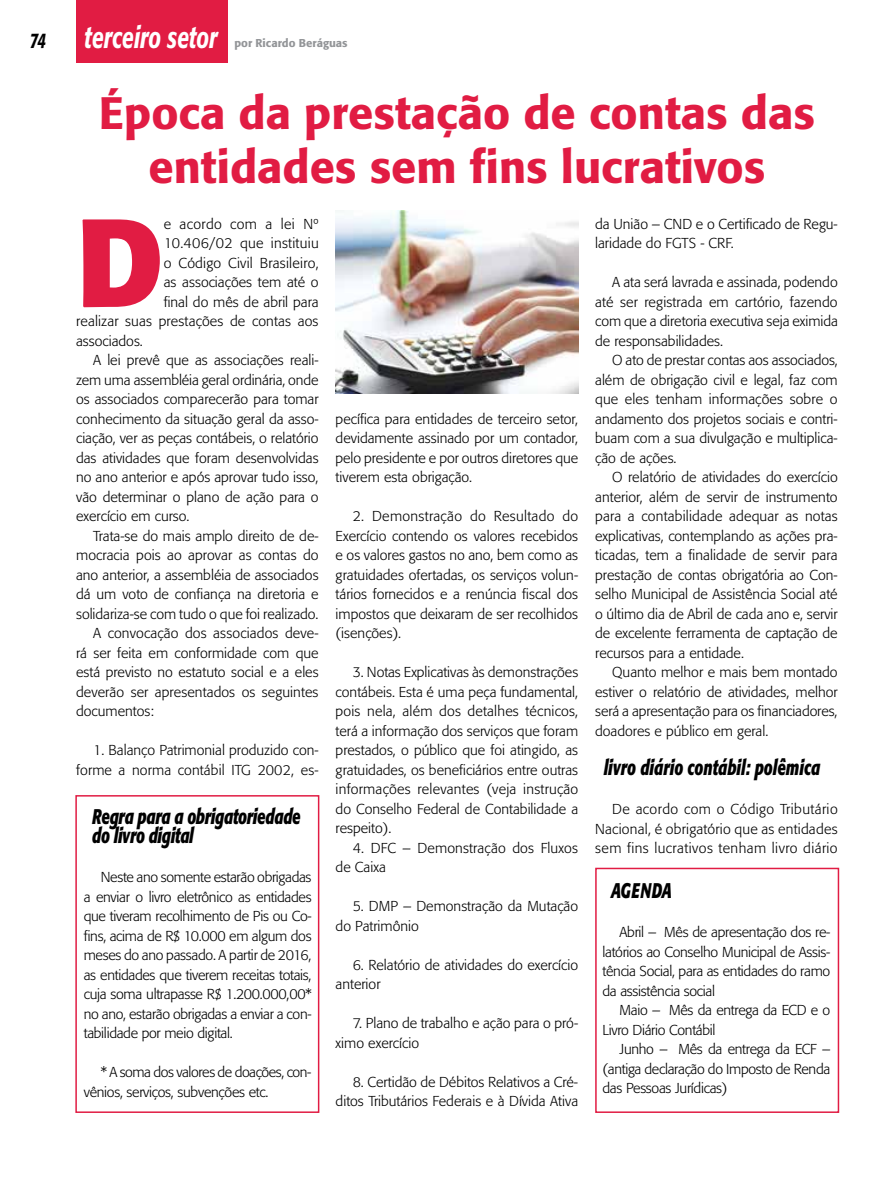
<style>
.page{position:relative;width:893px;height:1191px;background:#fff}
.page>*{position:absolute;margin:0;border:0;box-sizing:border-box;transform-origin:0 0}
.t1{font:700 123.75px "Formata";color:#e11c43}
.t2{font:500 45px/54px "Formata";color:#e11c43;text-align:center}
.t3{font:italic 500 30px "Formata";color:#fff;scale:.7 1}
.t4{font:italic 700 21px/19.5px "Formata";letter-spacing:-.02em;color:#000;scale:.7 1}
.t5{font:italic 700 21px "Formata";color:#000;scale:.7 1}
.t6{font:italic 500 21px "Formata";color:#000;scale:.7 1}
.t7{font:300 14.25px/19.5px "Formata";color:#000;text-align:justify}
.t8{font:300 14.25px/19.5px "Formata";letter-spacing:-.02em;color:#000}
.t9{font:300 14.25px "Formata";letter-spacing:.02em;color:#000}
.t10{font:300 14.25px "Formata";letter-spacing:.025em;color:#000}
.t11{font:500 11.25px "Formata";color:#939598}
</style>
<div class="page">
<div style="left:76px;top:0;width:152px;height:63px;background:#e11c43"></div>
<div style="left:75px;top:795px;width:244px;height:318px;border:2px solid #e11c43"></div>
<div style="left:595px;top:867px;width:244px;height:246px;border:2px solid #e11c43"></div>
<img style="left:336px;top:211px;width:242px;height:182px">
<h3 class="t6" style="left:30px;top:28px;width:25px">74</h3>
<h3 class="t3" style="left:85px;top:19px;width:191px">terceiro setor</h3>
<p class="t11" style="left:234px;top:36px;width:115px">por Ricardo Beráguas</p>
<h2 class="t2" style="left:99px;top:86px;width:717px">Época da prestação de contas das entidades sem fins lucrativos</h2>
<h1 class="t1" style="left:76px;top:186px;width:89px">D</h1>
<p class="t10" style="left:164px;top:215px;width:156px">e acordo com a lei Nº</p>
<p class="t7" style="left:595px;top:214px;width:244px">da União – CND e o Certificado de Regu&shy;laridade do FGTS - CRF.</p>
<p class="t7" style="left:595px;top:273px;width:244px;text-indent:17px">A ata será lavrada e assinada, podendo até ser registrada em cartório, fazendo com que a diretoria executiva seja eximida de responsabilidades.</p>
<p class="t7" style="left:595px;top:351px;width:244px;text-indent:17px">O ato de prestar contas aos associados, além de obrigação civil e legal, faz com que eles tenham informações sobre o andamento dos projetos sociais e contri&shy;buam com a sua divulgação e multiplica&shy;ção de ações.</p>
<p class="t7" style="left:595px;top:468px;width:244px;text-indent:17px">O relatório de atividades do exercício anterior, além de servir de instrumento para a contabilidade adequar as notas explicativas, contemplando as ações pra&shy;ticadas, tem a finalidade de servir para prestação de contas obrigatória ao Con&shy;selho Municipal de Assistência Social até o último dia de Abril de cada ano e, servir de excelente ferramenta de captação de recursos para a entidade.</p>
<p class="t7" style="left:595px;top:663px;width:244px;text-indent:17px">Quanto melhor e mais bem montado estiver o relatório de atividades, melhor será a apresentação para os financiadores, doadores e público em geral.</p>
<h3 class="t5" style="left:604px;top:754px;width:311px">livro diário contábil: polêmica</h3>
<p class="t7" style="left:595px;top:799px;width:244px;text-indent:17px">De acordo com o Código Tributário Nacional, é obrigatório que as entidades sem fins lucrativos tenham livro diário</p>
<p class="t9" style="left:164px;top:235px;width:156px">10.406/02 que instituiu</p>
<p class="t7" style="left:164px;top:253px;width:156px">o Código Civil Brasileiro,</p>
<p class="t7" style="left:164px;top:273px;width:156px">as associações tem até o</p>
<p class="t7" style="left:164px;top:292px;width:156px">final do mês de abril para</p>
<p class="t7" style="left:76px;top:312px;width:244px">realizar suas prestações de contas aos</p>
<p class="t7" style="left:76px;top:331px;width:68px">associados.</p>
<p class="t7" style="left:93px;top:351px;width:227px">A lei prevê que as associações reali-</p>
<p class="t7" style="left:76px;top:370px;width:244px">zem uma assembléia geral ordinária, onde</p>
<p class="t7" style="left:76px;top:390px;width:244px">os associados comparecerão para tomar</p>
<p class="t7" style="left:76px;top:409px;width:244px">conhecimento da situação geral da asso-</p>
<p class="t7" style="left:76px;top:429px;width:244px">ciação, ver as peças contábeis, o relatório</p>
<p class="t7" style="left:76px;top:448px;width:244px">das atividades que foram desenvolvidas</p>
<p class="t7" style="left:76px;top:468px;width:244px">no ano anterior e após aprovar tudo isso,</p>
<p class="t7" style="left:76px;top:487px;width:244px">vão determinar o plano de ação para o</p>
<p class="t7" style="left:76px;top:507px;width:115px">exercício em curso.</p>
<p class="t7" style="left:93px;top:526px;width:227px">Trata-se do mais amplo direito de de-</p>
<p class="t7" style="left:76px;top:546px;width:244px">mocracia pois ao aprovar as contas do</p>
<p class="t7" style="left:76px;top:565px;width:244px">ano anterior, a assembléia de associados</p>
<p class="t7" style="left:76px;top:585px;width:244px">dá um voto de confiança na diretoria e</p>
<p class="t7" style="left:76px;top:604px;width:244px">solidariza-se com tudo o que foi realizado.</p>
<p class="t7" style="left:93px;top:624px;width:227px">A convocação dos associados deve-</p>
<p class="t7" style="left:76px;top:643px;width:244px">rá ser feita em conformidade com que</p>
<p class="t7" style="left:76px;top:663px;width:244px">está previsto no estatuto social e a eles</p>
<p class="t7" style="left:76px;top:682px;width:244px">deverão ser apresentados os seguintes</p>
<p class="t7" style="left:76px;top:702px;width:79px">documentos:</p>
<p class="t7" style="left:76px;top:741px;width:244px;text-align:right">1. Balanço Patrimonial produzido con&shy;forme a norma contábil ITG 2002, es-</p>
<p class="t7" style="left:336px;top:409px;width:244px">pecífica para entidades de terceiro setor, devidamente assinado por um contador, pelo presidente e por outros diretores que tiverem esta obrigação.</p>
<p class="t7" style="left:336px;top:506px;width:244px;text-indent:17px">2. Demonstração do Resultado do Exercício contendo os valores recebidos e os valores gastos no ano, bem como as gratuidades ofertadas, os serviços volun&shy;tários fornecidos e a renúncia fiscal dos impostos que deixaram de ser recolhidos (isenções).</p>
<p class="t7" style="left:336px;top:662px;width:244px;text-indent:17px">3. Notas Explicativas às demonstrações contábeis. Esta é uma peça fundamental, pois nela, além dos detalhes técnicos, terá a informação dos serviços que foram prestados, o público que foi atingido, as gratuidades, os beneficiários entre outras informações relevantes (veja instrução do Conselho Federal de Contabilidade a respeito).</p>
<p class="t7" style="left:336px;top:838px;width:244px;text-indent:17px">4. DFC – Demonstração dos Fluxos de Caixa</p>
<p class="t7" style="left:336px;top:896px;width:244px;text-indent:17px">5. DMP – Demonstração da Mutação do Patrimônio</p>
<p class="t7" style="left:336px;top:955px;width:244px;text-indent:17px">6. Relatório de atividades do exercício anterior</p>
<p class="t7" style="left:336px;top:1013px;width:244px;text-indent:17px">7. Plano de trabalho e ação para o pró&shy;ximo exercício</p>
<p class="t7" style="left:336px;top:1072px;width:244px;text-align:right">8. Certidão de Débitos Relativos a Cré&shy;ditos Tributários Federais e à Dívida Ativa</p>
<h3 class="t4" style="left:92px;top:806px;width:299px">Regra para a obrigatoriedade do livro digital</h3>
<p class="t7" style="left:84px;top:867px;width:229px;text-indent:17px">Neste ano somente estarão obrigadas a enviar o livro eletrônico as entidades que tiveram recolhimento de Pis ou Co&shy;fins, acima de R$ 10.000 em algum dos meses do ano passado. A partir de 2016, as entidades que tiverem receitas totais, cuja soma ultrapasse R$ 1.200.000,00* no ano, estarão obrigadas a enviar a con&shy;tabilidade por meio digital.</p>
<p class="t8" style="left:84px;top:1062px;width:229px;text-indent:17px">* A soma dos valores de doações, con&shy;vênios, serviços, subvenções etc.</p>
<h3 class="t4" style="left:611px;top:881px;width:89px">AGENDA</h3>
<p class="t7" style="left:602px;top:922px;width:229px;text-indent:17px">Abril – Mês de apresentação dos re&shy;latórios ao Conselho Municipal de Assis&shy;tência Social, para as entidades do ramo da assistência social</p>
<p class="t8" style="left:602px;top:1000px;width:229px;text-indent:17px">Maio – Mês da entrega da ECD e o<br>Livro Diário Contábil</p>
<p class="t7" style="left:602px;top:1039px;width:229px;text-indent:17px">Junho – Mês da entrega da ECF – (antiga declaração do Imposto de Renda das Pessoas Jurídicas)</p>
</div>
